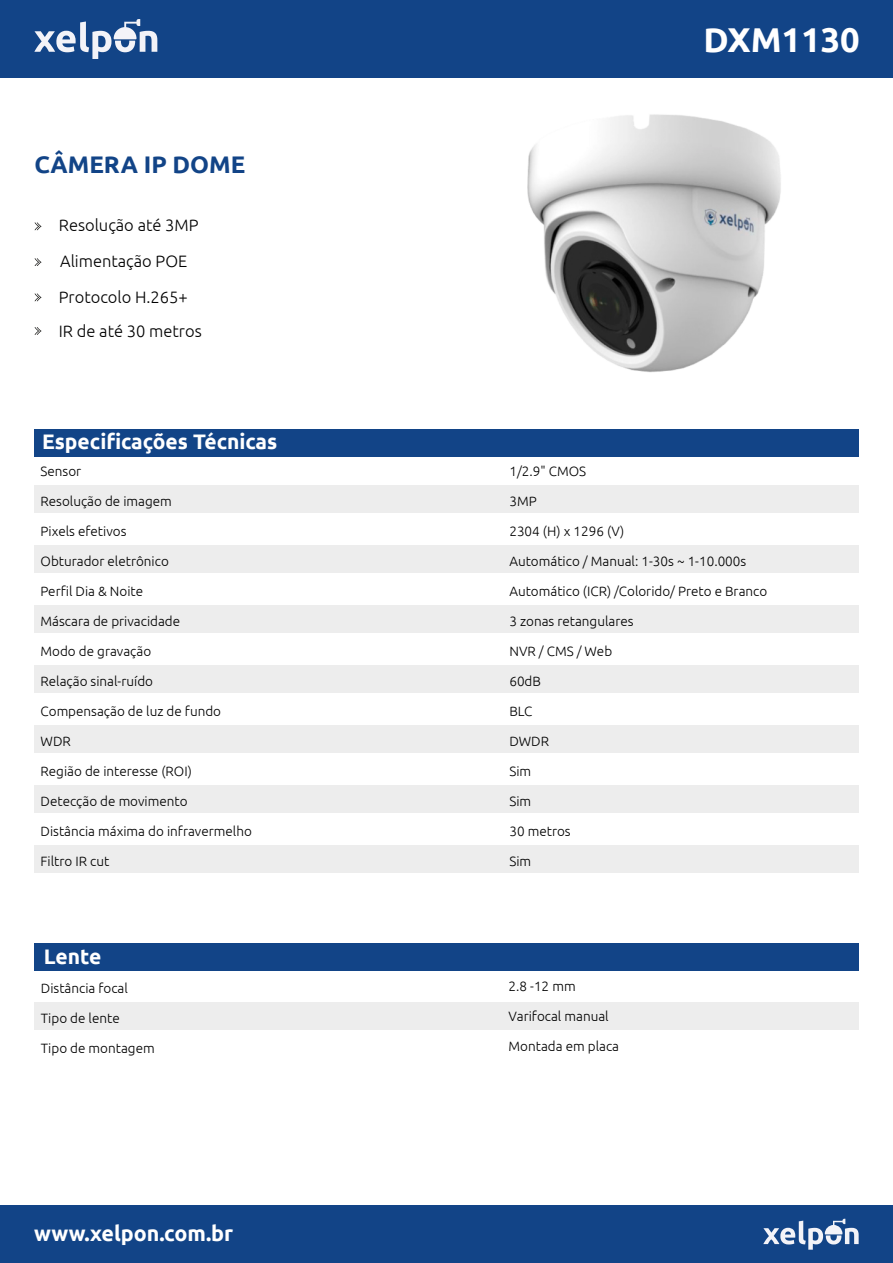
<style>
.page{position:relative;width:893px;height:1263px;background:#fff}
.page>*{position:absolute;margin:0;border:0;box-sizing:border-box;transform-origin:0 0}
.t1{font:700 34.5px "Ubuntu";color:#fff}
.t2{font:700 24px "Ubuntu";color:#124487}
.t3{font:700 21.45px "Ubuntu";color:#fff}
.t4{font:700 21px "Ubuntu";color:#fff}
.t5{font:300 16.5px/35.4px "Ubuntu";color:#000}
.t6{font:300 13.5px "Ubuntu";color:#000}
</style>
<div class="page">
<div style="left:0;top:1205px;width:893px;height:58px;background:#124487"></div>
<svg style="left:763px;top:1219px;width:96px;height:31px"></svg>
<div style="left:34px;top:429px;width:825px;height:27px;background:#124487"></div>
<div style="left:34px;top:943px;width:825px;height:28px;background:#124487"></div>
<div style="left:34px;top:486px;width:825px;height:27px;background:#ededed"></div>
<div style="left:34px;top:546px;width:825px;height:27px;background:#ededed"></div>
<div style="left:34px;top:606px;width:825px;height:27px;background:#ededed"></div>
<div style="left:34px;top:666px;width:825px;height:27px;background:#ededed"></div>
<div style="left:34px;top:725px;width:825px;height:28px;background:#ededed"></div>
<div style="left:34px;top:785px;width:825px;height:28px;background:#ededed"></div>
<div style="left:34px;top:845px;width:825px;height:28px;background:#ededed"></div>
<div style="left:34px;top:1002px;width:825px;height:28px;background:#ededed"></div>
<div style="left:0;top:0;width:893px;height:78px;background:#124487"></div>
<svg style="left:34px;top:19px;width:123px;height:40px"></svg>
<svg style="left:34px;top:327px;width:8px;height:8px"></svg>
<svg style="left:34px;top:294px;width:8px;height:7px"></svg>
<svg style="left:34px;top:258px;width:8px;height:8px"></svg>
<svg style="left:34px;top:223px;width:8px;height:7px"></svg>
<img style="left:527px;top:114px;width:254px;height:259px">
<h2 class="t2" style="left:34px;top:150px;width:212px">CÂMERA IP DOME</h2>
<p class="t5" style="left:59px;top:207px;width:144px">Resolução até 3MP<br>Alimentação POE<br>Protocolo H.265+<br>IR de até 30 metros</p>
<h3 class="t4" style="left:42px;top:428px;width:237px">Especificações Técnicas</h3>
<p class="t6" style="left:41px;top:463px;width:42px">Sensor</p>
<p class="t6" style="left:41px;top:493px;width:133px">Resolução de imagem</p>
<p class="t6" style="left:41px;top:523px;width:87px">Pixels efetivos</p>
<p class="t6" style="left:41px;top:553px;width:130px">Obturador eletrônico</p>
<p class="t6" style="left:41px;top:583px;width:104px">Perfil Dia &amp; Noite</p>
<p class="t6" style="left:41px;top:613px;width:141px">Máscara de privacidade</p>
<p class="t6" style="left:41px;top:643px;width:112px">Modo de gravação</p>
<p class="t6" style="left:41px;top:673px;width:114px">Relação sinal-ruído</p>
<p class="t6" style="left:41px;top:703px;width:182px">Compensação de luz de fundo</p>
<p class="t6" style="left:41px;top:733px;width:32px">WDR</p>
<p class="t6" style="left:41px;top:763px;width:153px">Região de interesse (ROI)</p>
<p class="t6" style="left:41px;top:793px;width:149px">Detecção de movimento</p>
<p class="t6" style="left:41px;top:823px;width:213px">Distância máxima do infravermelho</p>
<p class="t6" style="left:41px;top:853px;width:70px">Filtro IR cut</p>
<h3 class="t4" style="left:44px;top:944px;width:59px">Lente</h3>
<p class="t6" style="left:41px;top:980px;width:89px">Distância focal</p>
<p class="t6" style="left:41px;top:1010px;width:80px">Tipo de lente</p>
<p class="t6" style="left:41px;top:1040px;width:115px">Tipo de montagem</p>
<h3 class="t3" style="left:34px;top:1220px;width:201px">www.xelpon.com.br</h3>
<h1 class="t1" style="left:703px;top:19px;width:158px">DXM1130</h1>
<p class="t6" style="left:509px;top:463px;width:78px">1/2.9" CMOS</p>
<p class="t6" style="left:509px;top:493px;width:29px">3MP</p>
<p class="t6" style="left:509px;top:523px;width:116px">2304 (H) x 1296 (V)</p>
<p class="t6" style="left:509px;top:553px;width:238px">Automático / Manual: 1-30s ~ 1-10.000s</p>
<p class="t6" style="left:509px;top:583px;width:259px">Automático (ICR) /Colorido/ Preto e Branco</p>
<p class="t6" style="left:509px;top:613px;width:126px">3 zonas retangulares</p>
<p class="t6" style="left:509px;top:643px;width:104px">NVR / CMS / Web</p>
<p class="t6" style="left:509px;top:673px;width:33px">60dB</p>
<p class="t6" style="left:509px;top:703px;width:25px">BLC</p>
<p class="t6" style="left:509px;top:733px;width:41px">DWDR</p>
<p class="t6" style="left:509px;top:763px;width:23px">Sim</p>
<p class="t6" style="left:509px;top:793px;width:23px">Sim</p>
<p class="t6" style="left:509px;top:823px;width:63px">30 metros</p>
<p class="t6" style="left:509px;top:853px;width:23px">Sim</p>
<p class="t6" style="left:509px;top:978px;width:69px">2.8 -12 mm</p>
<p class="t6" style="left:509px;top:1008px;width:102px">Varifocal manual</p>
<p class="t6" style="left:509px;top:1038px;width:112px">Montada em placa</p>
</div>
